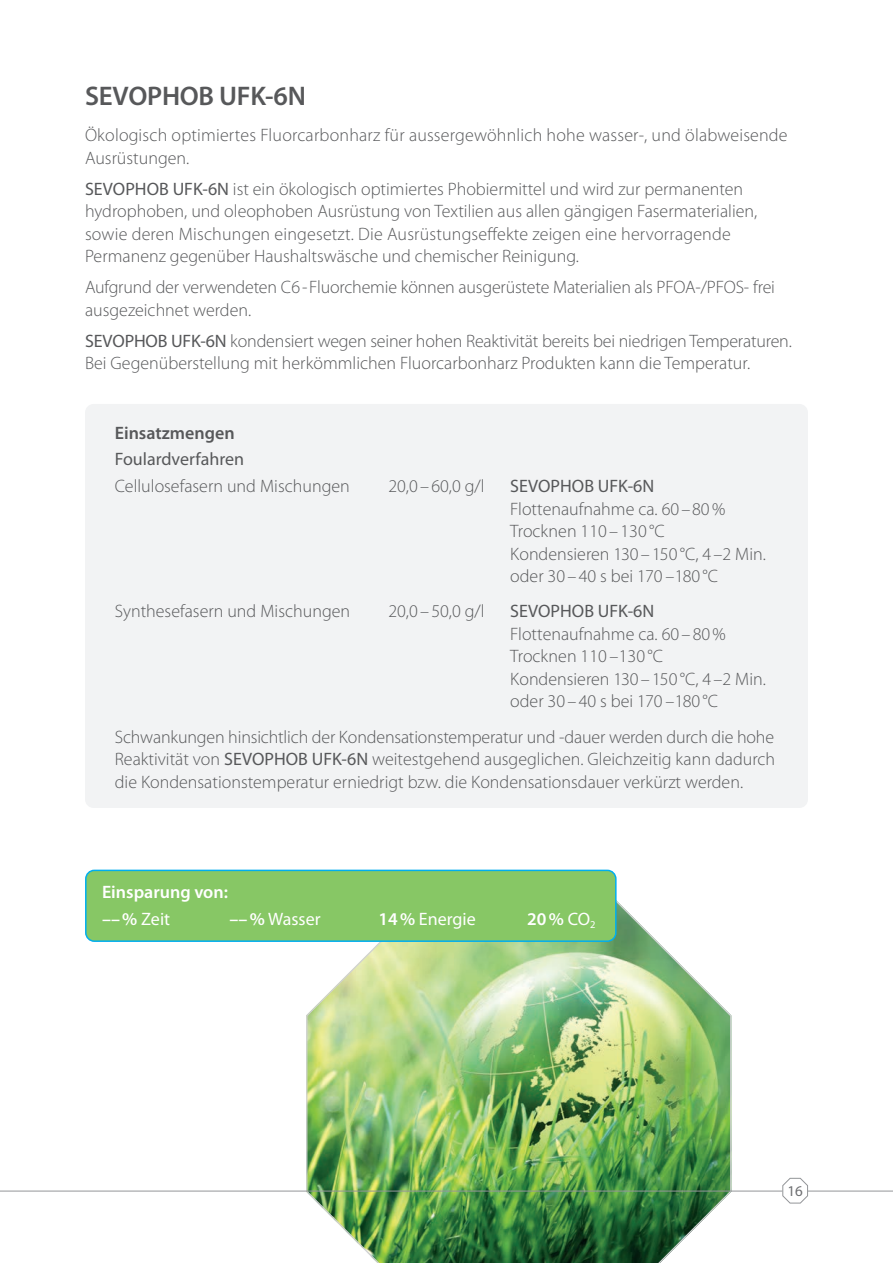
<style>
.page{position:relative;width:893px;height:1263px;background:#fff}
.page>*{position:absolute;margin:0;border:0;box-sizing:border-box;transform-origin:0 0}
.t1{font:600 27px "Myriad Pro";letter-spacing:-.01em;color:#57585a}
.t2{font:300 18px/22.5px "Myriad Pro";color:#57585a}
.t3{font:18px "Myriad Pro";color:#57585a}
.t4{font:600 18px/26.7px "Myriad Pro";color:#fff}
.t5{font:18px "Myriad Pro";color:#fff}
.t6{font:600 18px "Myriad Pro";color:#57585a}
.t7{font:15px "Myriad Pro";color:#6c6d70}
.s1{font-weight:400}
.s2{font-weight:600}
</style>
<div class="page">
<img style="left:306px;top:901px;width:425px;height:362px">
<div style="left:85px;top:404px;width:723px;height:404px;background:#f2f3f4;border-radius:9px"></div>
<div style="left:86px;top:870px;width:530px;height:71px;background:#87c765;border-radius:9px"></div>
<div style="left:85px;top:870px;width:532px;height:72px;border:2px solid #00aeef;border-radius:9px"></div>
<hr style="left:0;top:1191px;width:782px;height:1px;background:#939598">
<div style="left:782px;top:1178px;width:26px;height:25px;border:1px solid #939598;border-radius:7px"></div>
<hr style="left:808px;top:1191px;width:85px;height:1px;background:#939598">
<h1 class="t1" style="left:85px;top:79px;width:222px">SEVOPHOB UFK-6N</h1>
<p class="t2" style="left:85px;top:124px;width:704px">Ökologisch optimiertes Fluorcarbonharz für aussergewöhnlich hohe wasser-, und ölabweisende<br>Ausrüstungen.</p>
<p class="t2" style="left:85px;top:177px;width:674px"><span class="s1">SEVOPHOB UFK-6N</span> ist ein ökologisch optimiertes Phobiermittel und wird zur permanenten hydrophoben, und oleophoben Ausrüstung von Textilien aus allen gängigen Fasermaterialien, sowie deren Mischungen eingesetzt. Die Ausrüstungseffekte zeigen eine hervorragende Permanenz gegenüber Haushaltswäsche und chemischer Reinigung.</p>
<p class="t2" style="left:85px;top:276px;width:691px">Aufgrund der verwendeten C6-Fluorchemie können ausgerüstete Materialien als PFOA-/PFOS- frei ausgezeichnet werden.</p>
<p class="t2" style="left:85px;top:329px;width:708px"><span class="s1">SEVOPHOB UFK-6N</span> kondensiert wegen seiner hohen Reaktivität bereits bei niedrigen Temperaturen.<br>Bei Gegenüberstellung mit herkömmlichen Fluorcarbonharz Produkten kann die Temperatur.</p>
<p class="t6" style="left:115px;top:421px;width:121px">Einsatzmengen</p>
<p class="t3" style="left:115px;top:448px;width:131px">Foulardverfahren</p>
<p class="t2" style="left:115px;top:475px;width:237px">Cellulosefasern und Mischungen</p>
<p class="t2" style="left:388px;top:475px;width:98px">20,0–60,0 g/l</p>
<p class="t3" style="left:510px;top:475px;width:146px">SEVOPHOB UFK-6N</p>
<p class="t2" style="left:510px;top:497px;width:257px">Flottenaufnahme ca. 60 –80%<br>Trocknen 110 –130 °C<br>Kondensieren 130 –150 °C, 4–2 Min. oder 30 – 40 s bei 170 –180 °C</p>
<p class="t2" style="left:115px;top:600px;width:237px">Synthesefasern und Mischungen</p>
<p class="t2" style="left:388px;top:600px;width:98px">20,0–50,0 g/l</p>
<p class="t3" style="left:510px;top:600px;width:146px">SEVOPHOB UFK-6N</p>
<p class="t2" style="left:510px;top:622px;width:257px">Flottenaufnahme ca. 60 –80%<br>Trocknen 110 –130 °C<br>Kondensieren 130 –150 °C, 4–2 Min. oder 30 – 40 s bei 170 –180 °C</p>
<p class="t2" style="left:115px;top:725px;width:662px;text-align:justify">Schwankungen hinsichtlich der Kondensationstemperatur und -dauer werden durch die hohe Reaktivität von <span class="s1">SEVOPHOB UFK-6N</span> weitestgehend ausgeglichen. Gleichzeitig kann dadurch die Kondensationstemperatur erniedrigt bzw. die Kondensationsdauer verkürzt werden.</p>
<p class="t4" style="left:102px;top:878px;width:127px">Einsparung von: ––% <span class="s1">Zeit</span></p>
<p class="t5" style="left:230px;top:907px;width:93px"><span class="s2">––%</span> Wasser</p>
<p class="t5" style="left:378px;top:907px;width:99px"><span class="s2">14%</span> Energie</p>
<p class="t4" style="left:527px;top:905px;width:70px">20% <span class="s1">CO</span><sub>2</sub></p>
<p class="t7" style="left:787px;top:1181px;width:17px">16</p>
</div>
